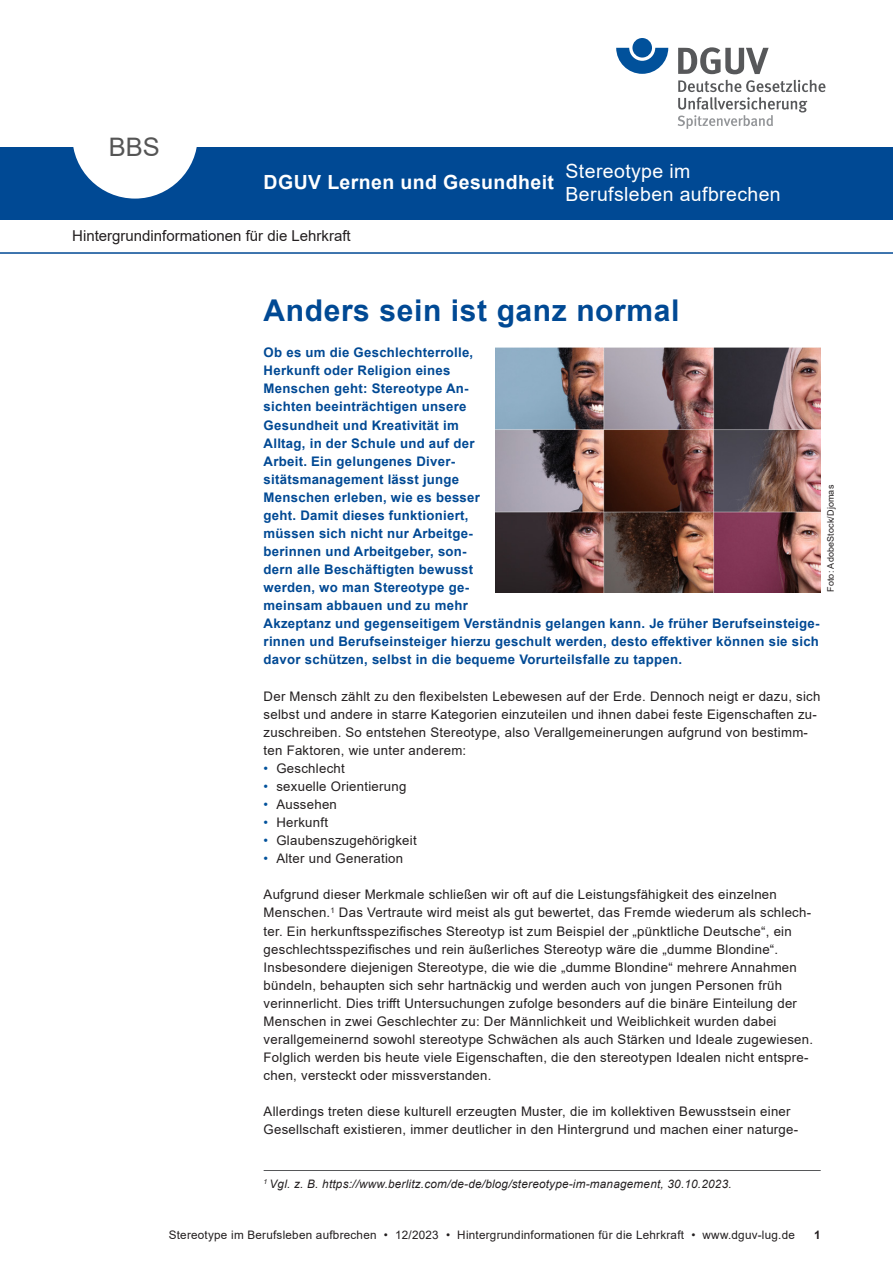
<style>
.page{position:relative;width:893px;height:1263px;background:#fff}
.page>*{position:absolute;margin:0;border:0;box-sizing:border-box;transform-origin:0 0}
.Ueberschrift{font:700 30px "Arial";letter-spacing:.02em;color:#004994}
.head{font:25.5px "Arial";color:#555}
.subtitel{font:19.5px "Arial";letter-spacing:.02em;color:#fff}
.t1{font:700 19.5px "Arial";letter-spacing:.02em;color:#fff}
.Kopfzeile_Art{font:15px "Arial";color:#231f20}
.Fliesstext{font:13.2px/18px "Arial";letter-spacing:.02em;color:#231f20}
.Vorspann{font:700 13.2px/18px "Arial";letter-spacing:.02em;color:#004994}
.Fliesstext_Aufzaehlung{font:13.2px "Arial";letter-spacing:.02em;color:#231f20}
.fusszeile{font:11.7px "Arial";letter-spacing:.02em;color:#231f20}
.Quelle{font:italic 11.7px "Arial";letter-spacing:.02em;color:#231f20}
.t2{font:700 11.7px "Arial";color:#231f20}
.Bildnachweis{font:9px "Arial";letter-spacing:.015em;color:#231f20}
.s1{color:#01519b}
</style>
<div class="page">
<div style="left:0;top:147px;width:893px;height:73px;background:#004994"></div>
<svg style="left:73px;top:147px;width:124px;height:52px"></svg>
<svg style="left:616px;top:48px;width:52px;height:26px"></svg>
<div style="left:632px;top:38px;width:20px;height:20px;background:#01519b;border-radius:50%"></div>
<svg style="left:678px;top:47px;width:91px;height:27px"></svg>
<svg style="left:678px;top:80px;width:147px;height:49px"></svg>
<hr style="left:0;top:252px;width:893px;height:2px;background:#004994">
<img style="left:496px;top:348px;width:325px;height:244px">
<hr style="left:264px;top:1170px;width:557px;height:1px;background:#57585a">
<p class="head" style="left:109px;top:130px;width:53px">BBS</p>
<p class="t1" style="left:264px;top:168px;width:292px">DGUV Lernen und Gesundheit</p>
<p class="Kopfzeile_Art" style="left:72px;top:225px;width:280px">Hintergrundinformationen für die Lehrkraft</p>
<p class="subtitel" style="left:566px;top:158px;width:126px">Stereotype im</p>
<p class="subtitel" style="left:566px;top:181px;width:217px">Berufsleben aufbrechen</p>
<p class="Ueberschrift" style="left:264px;top:289px;width:417px">Anders sein ist ganz normal</p>
<p class="Vorspann" style="left:264px;top:344px;width:557px">Ob es um die Geschlechterrolle,<br>Herkunft oder Religion eines<br>Menschen geht: Stereotype An-<br>sichten beeinträchtigen unsere<br>Gesundheit und Kreativität im<br>Alltag, in der Schule und auf der<br>Arbeit. Ein gelungenes Diver-<br>sitätsmanagement lässt junge<br>Menschen erleben, wie es besser<br>geht. Damit dieses funktioniert,<br>müssen sich nicht nur Arbeitge-<br>berinnen und Arbeitgeber, son-<br>dern alle Beschäftigten bewusst<br>werden, wo man Stereotype ge-<br>meinsam abbauen und zu mehr<br>Akzeptanz und gegenseitigem Verständnis gelangen kann. Je früher Berufseinsteige&shy;rinnen und Berufseinsteiger hierzu geschult werden, desto effektiver können sie sich davor schützen, selbst in die bequeme Vorurteilsfalle zu tappen.</p>
<p class="Fliesstext" style="left:264px;top:687px;width:558px">Der Mensch zählt zu den flexibelsten Lebewesen auf der Erde. Dennoch neigt er dazu, sich selbst und andere in starre Kategorien einzuteilen und ihnen dabei feste Eigenschaften zu&shy;zuschreiben. So entstehen Stereotype, also Verallgemeinerungen aufgrund von bestimm&shy;ten Faktoren, wie unter anderem:</p>
<p class="Fliesstext_Aufzaehlung" style="left:264px;top:759px;width:83px"><span class="s1">•</span> Geschlecht</p>
<p class="Fliesstext_Aufzaehlung" style="left:264px;top:777px;width:144px"><span class="s1">•</span> sexuelle Orientierung</p>
<p class="Fliesstext_Aufzaehlung" style="left:264px;top:795px;width:75px"><span class="s1">•</span> Aussehen</p>
<p class="Fliesstext_Aufzaehlung" style="left:264px;top:813px;width:66px"><span class="s1">•</span> Herkunft</p>
<p class="Fliesstext_Aufzaehlung" style="left:264px;top:831px;width:155px"><span class="s1">•</span> Glaubenszugehörigkeit</p>
<p class="Fliesstext_Aufzaehlung" style="left:264px;top:849px;width:141px"><span class="s1">•</span> Alter und Generation</p>
<p class="Fliesstext" style="left:264px;top:886px;width:549px">Aufgrund dieser Merkmale schließen wir oft auf die Leistungsfähigkeit des einzelnen Menschen.<sup>1</sup> Das Vertraute wird meist als gut bewertet, das Fremde wiederum als schlech&shy;ter. Ein herkunftsspezifisches Stereotyp ist zum Beispiel der „pünktliche Deutsche“, ein geschlechtsspezifisches und rein äußerliches Stereotyp wäre die „dumme Blondine“.</p>
<p class="Fliesstext" style="left:264px;top:958px;width:551px">Insbesondere diejenigen Stereotype, die wie die „dumme Blondine“ mehrere Annahmen bündeln, behaupten sich sehr hartnäckig und werden auch von jungen Personen früh verinnerlicht. Dies trifft Untersuchungen zufolge besonders auf die binäre Einteilung der Menschen in zwei Geschlechter zu: Der Männlichkeit und Weiblichkeit wurden dabei verallgemeinernd sowohl stereotype Schwächen als auch Stärken und Ideale zugewiesen.<br>Folglich werden bis heute viele Eigenschaften, die den stereotypen Idealen nicht entspre&shy;chen, versteckt oder missverstanden.</p>
<p class="Fliesstext" style="left:264px;top:1102px;width:536px">Allerdings treten diese kulturell erzeugten Muster, die im kollektiven Bewusstsein einer<br>Gesellschaft existieren, immer deutlicher in den Hintergrund und machen einer naturge-</p>
<p class="Bildnachweis" style="left:825px;top:592px;width:109px;rotate:-90deg">Foto: AdobeStock/Djomas</p>
<p class="Quelle" style="left:264px;top:1176px;width:469px"><sup>1</sup> Vgl. z. B. https://www.berlitz.com/de-de/blog/stereotype-im-management, 30.10.2023.</p>
<p class="fusszeile" style="left:169px;top:1227px;width:628px">Stereotype im Berufsleben aufbrechen • 12/2023 • Hintergrundinformationen für die Lehrkraft • www.dguv-lug.de</p>
<p class="t2" style="left:814px;top:1227px;width:8px">1</p>
</div>
